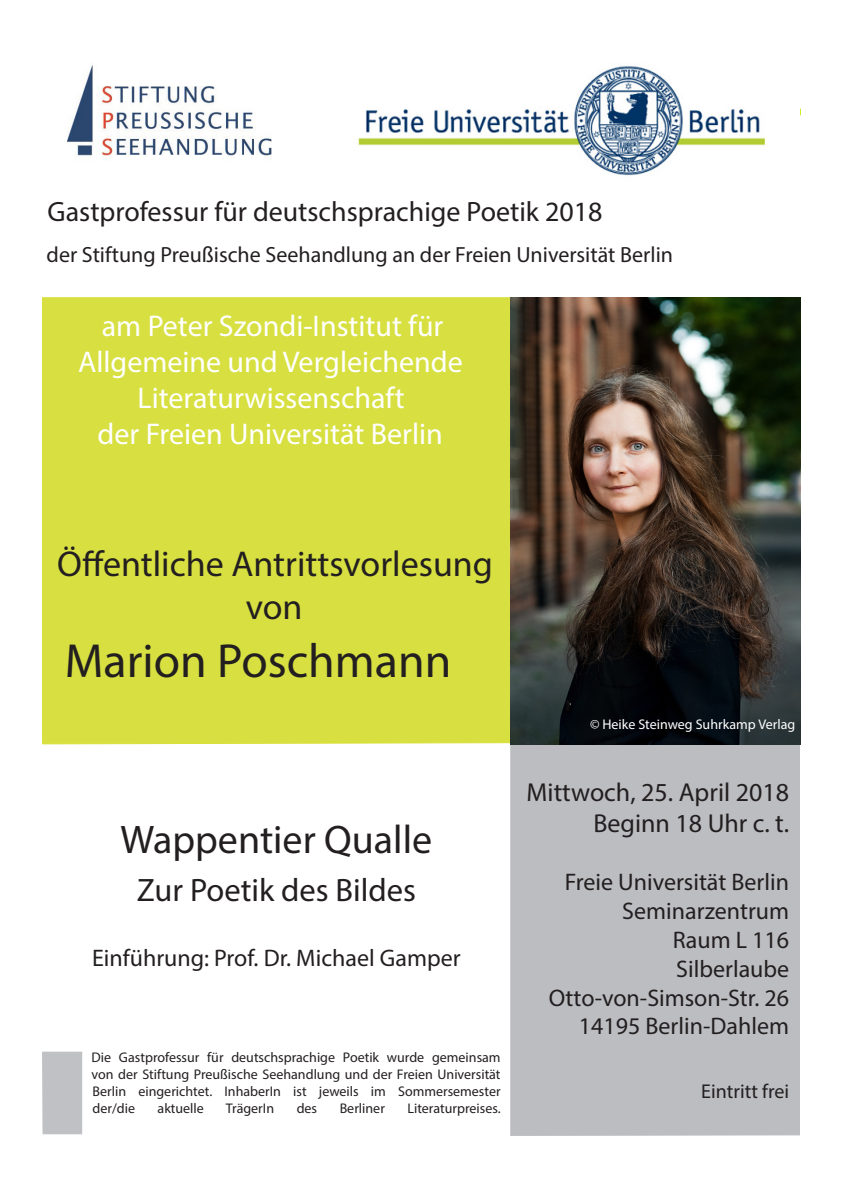
<style>
.page{position:relative;width:842px;height:1191px;background:#fff}
.page>*{position:absolute;margin:0;border:0;box-sizing:border-box;transform-origin:0 0}
.Datum_Ort{font:48px "Myriad Pro";color:#231f20}
.Datum_Ort-2{font:40px "Myriad Pro";color:#231f20}
.Datum_Ort-3{font:36px/43.2px "Myriad Pro";color:#231f20;text-align:center}
.Datum_Ort-4{font:32.5px "Myriad Pro";color:#231f20}
.Untertitel{font:30px "Myriad Pro";color:#fff}
.Titel_des_Plakats{font:28px "Myriad Pro";color:#231f20}
.Datum_Ort-5{font:26px "Myriad Pro";color:#231f20}
.Datum_Ort-6{font:24px "Myriad Pro";color:#231f20}
.Titel_des_Plakats-2{font:22px "Myriad Pro";color:#231f20}
.Datum_Ort-7{font:20px "Myriad Pro";color:#231f20}
.Datum_Ort-8{font:14px/16.8px "Myriad Pro";color:#231f20}
.Datum_Ort-9{font:14px "Myriad Pro";color:#fff}
</style>
<div class="page">
<div style="left:510px;top:297px;width:290px;height:839px;background:#bcbdc0"></div>
<div style="left:42px;top:297px;width:469px;height:448px;background:#d7e040"></div>
<div style="left:42px;top:1051px;width:40px;height:83px;background:#c0c1c4"></div>
<img style="left:510px;top:298px;width:290px;height:446px">
<img style="left:358px;top:66px;width:407px;height:110px">
<img style="left:67px;top:65px;width:205px;height:91px">
<p class="Titel_des_Plakats" style="left:47px;top:195px;width:556px">Gastprofessur für deutschsprachige Poetik 2018</p>
<p class="Titel_des_Plakats-2" style="left:47px;top:241px;width:628px">der Stiftung Preußische Seehandlung an der Freien Universität Berlin</p>
<p class="Untertitel" style="left:102px;top:308px;width:343px">am Peter Szondi-Institut für</p>
<p class="Untertitel" style="left:78px;top:344px;width:386px">Allgemeine und Vergleichende</p>
<p class="Untertitel" style="left:138px;top:380px;width:268px">Literaturwissenschaft</p>
<p class="Untertitel" style="left:98px;top:416px;width:347px">der Freien Universität Berlin</p>
<p class="Datum_Ort-3" style="left:57px;top:541px;width:437px">Öffentliche Antrittsvorlesung von</p>
<p class="Datum_Ort" style="left:65px;top:631px;width:388px">Marion Poschmann</p>
<p class="Datum_Ort-2" style="left:121px;top:815px;width:313px">Wappentier Qualle</p>
<p class="Datum_Ort-4" style="left:137px;top:870px;width:281px">Zur Poetik des Bildes</p>
<p class="Datum_Ort-6" style="left:92px;top:943px;width:370px">Einführung: Prof. Dr. Michael Gamper</p>
<p class="Datum_Ort-8" style="left:92px;top:1048px;width:411px">Die Gastprofessur für deutschsprachige Poetik wurde gemeinsam von der Stiftung Preußische Seehandlung und der Freien Universität</p>
<p class="Datum_Ort-8" style="left:93px;top:1082px;width:409px">Berlin eingerichtet. InhaberIn ist jeweils im Sommersemester</p>
<p class="Datum_Ort-8" style="left:93px;top:1099px;width:44px">der/die</p>
<p class="Datum_Ort-8" style="left:158px;top:1099px;width:48px">aktuelle</p>
<p class="Datum_Ort-8" style="left:226px;top:1099px;width:50px">TrägerIn</p>
<p class="Datum_Ort-8" style="left:297px;top:1099px;width:22px">des</p>
<p class="Datum_Ort-8" style="left:340px;top:1099px;width:47px">Berliner</p>
<p class="Datum_Ort-8" style="left:407px;top:1099px;width:95px">Literaturpreises.</p>
<p class="Datum_Ort-9" style="left:590px;top:715px;width:207px">© Heike Steinweg Suhrkamp Verlag</p>
<p class="Datum_Ort-5" style="left:526px;top:776px;width:264px">Mittwoch, 25. April 2018</p>
<p class="Datum_Ort-5" style="left:593px;top:807px;width:197px">Beginn 18 Uhr c. t.</p>
<p class="Datum_Ort-6" style="left:565px;top:867px;width:226px">Freie Universität Berlin</p>
<p class="Datum_Ort-6" style="left:622px;top:896px;width:168px">Seminarzentrum</p>
<p class="Datum_Ort-6" style="left:673px;top:925px;width:118px">Raum L 116</p>
<p class="Datum_Ort-6" style="left:676px;top:954px;width:114px">Silberlaube</p>
<p class="Datum_Ort-6" style="left:549px;top:982px;width:242px">Otto-von-Simson-Str. 26</p>
<p class="Datum_Ort-6" style="left:579px;top:1011px;width:212px">14195 Berlin-Dahlem</p>
<p class="Datum_Ort-7" style="left:701px;top:1078px;width:89px">Eintritt frei</p>
</div>
